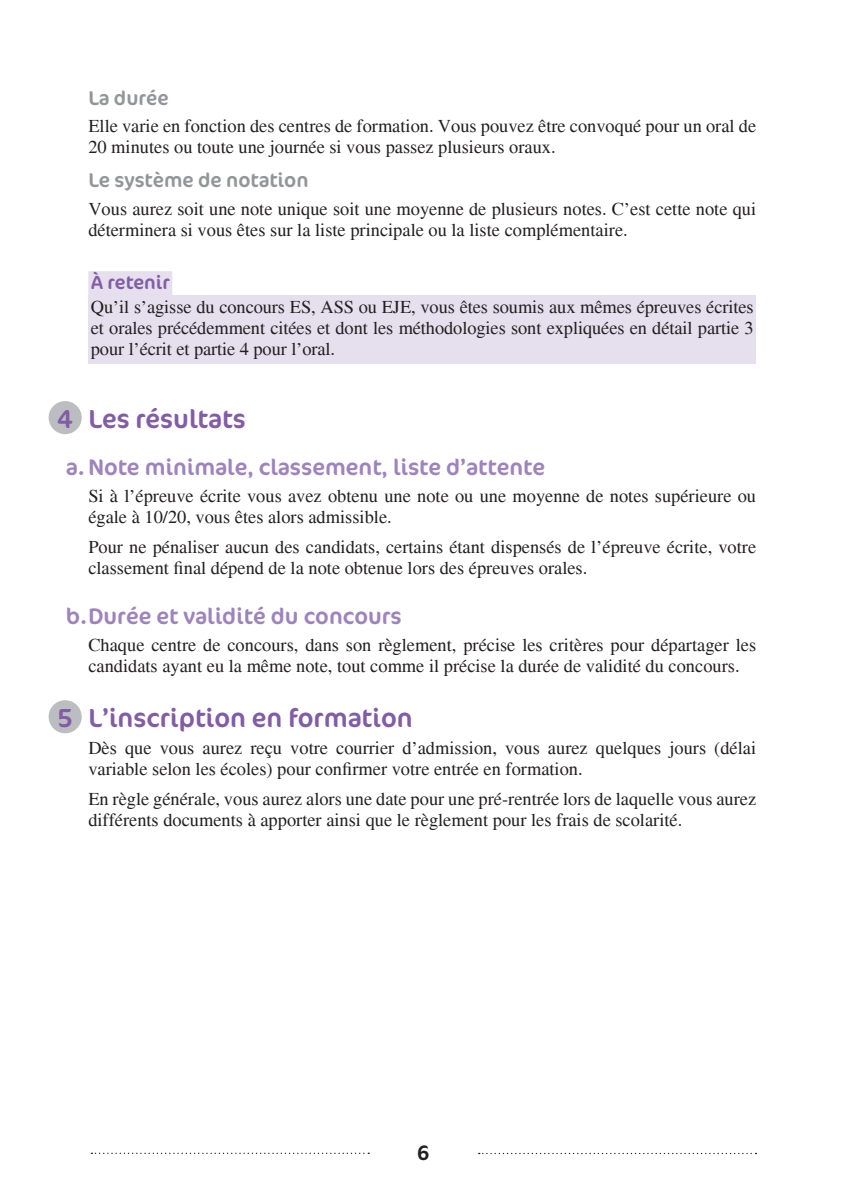
<style>
.page{position:relative;width:847px;height:1194px;background:#fff}
.page>*{position:absolute;margin:0;border:0;box-sizing:border-box;transform-origin:0 0}
.t1{font:26.25px "Cocon OT";color:#825da7}
.t2{font:22.75px "Cocon OT";color:#9e84bd}
.t3{font:21px "Cocon OT";color:#231f20}
.t4{font:20.12px "Cocon OT";color:#939598}
.t5{font:19.25px "Cocon OT";color:#825da7}
.t6{font:18.38px/21px "Times";color:#231f20}
</style>
<div class="page">
<svg style="left:478px;top:1152px;width:278px;height:2px"></svg>
<svg style="left:91px;top:1152px;width:278px;height:1px"></svg>
<div style="left:88px;top:271px;width:84px;height:25px;background:#e5dfee"></div>
<div style="left:88px;top:295px;width:667px;height:68px;background:#e5dfee"></div>
<div style="left:49px;top:401px;width:33px;height:33px;background:#bcbdc0;border-radius:50%"></div>
<div style="left:49px;top:700px;width:33px;height:33px;background:#bcbdc0;border-radius:50%"></div>
<p class="t4" style="left:88px;top:86px;width:82px">La durée</p>
<p class="t6" style="left:88px;top:115px;width:669px">Elle varie en fonction des centres de formation. Vous pouvez être convoqué pour un oral de<br>20 minutes ou toute une journée si vous passez plusieurs oraux.</p>
<p class="t4" style="left:88px;top:169px;width:221px">Le système de notation</p>
<p class="t6" style="left:88px;top:198px;width:669px">Vous aurez soit une note unique soit une moyenne de plusieurs notes. C’est cette note qui déterminera si vous êtes sur la liste principale ou la liste complémentaire.</p>
<p class="t5" style="left:91px;top:271px;width:80px">À retenir</p>
<p class="t6" style="left:91px;top:297px;width:664px;text-align:justify">Qu’il s’agisse du concours ES, ASS ou EJE, vous êtes soumis aux mêmes épreuves écrites et orales précédemment citées et dont les méthodologies sont expliquées en détail partie 3 pour l’écrit et partie 4 pour l’oral.</p>
<h1 class="t1" style="left:88px;top:403px;width:159px">Les résultats</h1>
<p class="t2" style="left:66px;top:454px;width:480px">a. Note minimale, classement, liste d’attente</p>
<p class="t6" style="left:88px;top:485px;width:669px">Si à l’épreuve écrite vous avez obtenu une note ou une moyenne de notes supérieure ou égale à 10/20, vous êtes alors admissible.</p>
<p class="t6" style="left:88px;top:536px;width:669px">Pour ne pénaliser aucun des candidats, certains étant dispensés de l’épreuve écrite, votre classement final dépend de la note obtenue lors des épreuves orales.</p>
<p class="t2" style="left:66px;top:602px;width:337px">b.Durée et validité du concours</p>
<p class="t6" style="left:88px;top:634px;width:669px">Chaque centre de concours, dans son règlement, précise les critères pour départager les candidats ayant eu la même note, tout comme il précise la durée de validité du concours.</p>
<h1 class="t1" style="left:88px;top:702px;width:326px">L’inscription en formation</h1>
<p class="t6" style="left:88px;top:737px;width:669px">Dès que vous aurez reçu votre courrier d’admission, vous aurez quelques jours (délai variable selon les écoles) pour confirmer votre entrée en formation.</p>
<p class="t6" style="left:88px;top:788px;width:669px">En règle générale, vous aurez alors une date pour une pré-rentrée lors de laquelle vous aurez différents documents à apporter ainsi que le règlement pour les frais de scolarité.</p>
<h1 class="t1" style="left:58px;top:403px;width:17px">4</h1>
<h1 class="t1" style="left:58px;top:702px;width:17px">5</h1>
<p class="t3" style="left:417px;top:1140px;width:14px">6</p>
</div>
